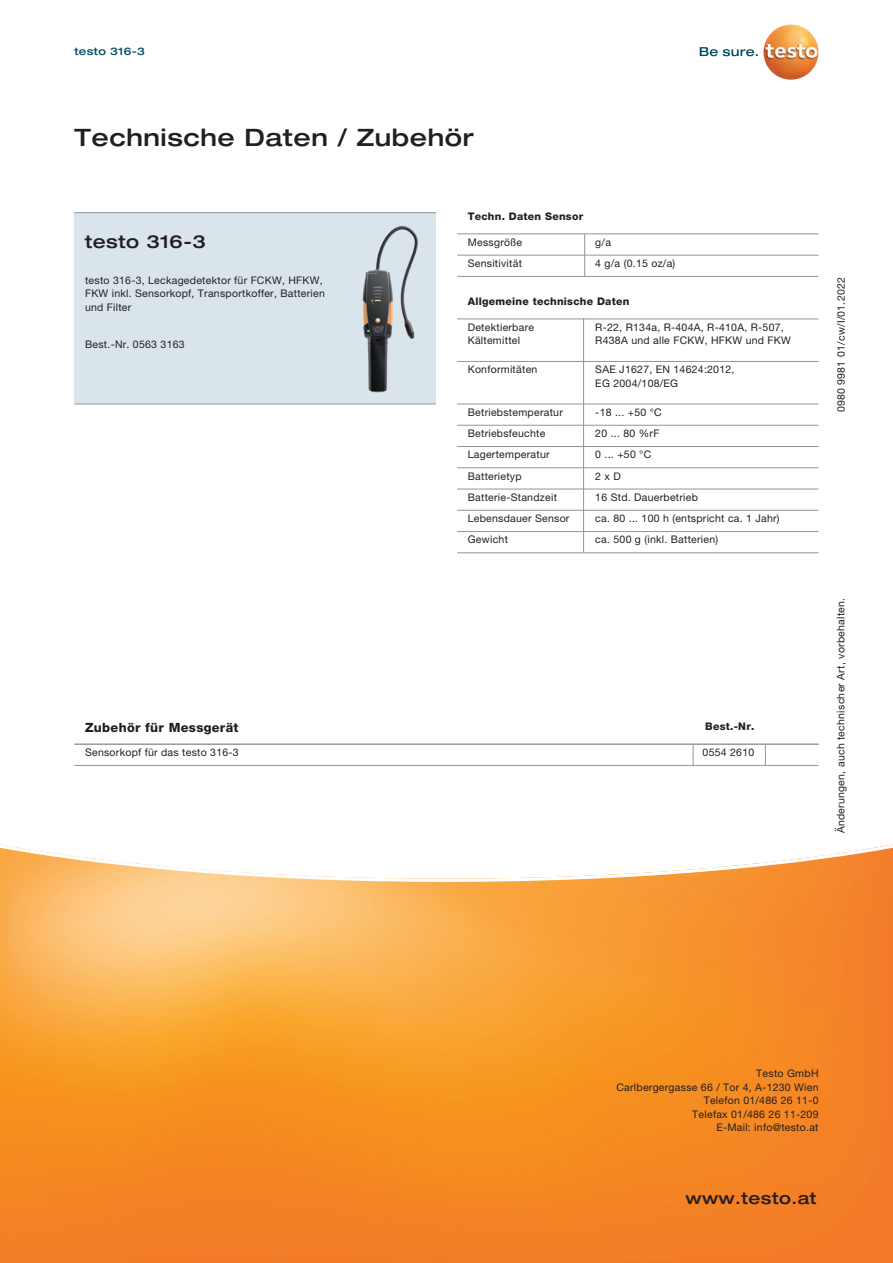
<style>
.page{position:relative;width:893px;height:1263px;background:#fff}
.page>*{position:absolute;margin:0;border:0;box-sizing:border-box;transform-origin:0 0}
.t1{font:500 expanded 24px "Helvetica Neue LTW1 G";letter-spacing:.025em;color:#231f20}
.t2{font:500 expanded 18px "Helvetica Neue LTW1 G";letter-spacing:.025em;color:#231f20}
.t3{font:500 expanded 16.5px "Helvetica Neue LTW1 G";letter-spacing:.025em;color:#231f20}
.t4{font:800 12.75px "Helvetica Neue LTW1 G";letter-spacing:.025em;color:#231f20}
.t5{font:10.5px/13.5px "Helvetica Neue LTW1 G";letter-spacing:.025em;color:#231f20}
.t6{font:800 10.5px "Helvetica Neue LTW1 G";letter-spacing:.025em;color:#231f20}
.t7{font:500 expanded 10.5px "Helvetica Neue LTW1 G";letter-spacing:.025em;color:#074f64}
</style>
<div class="page">
<div style="left:74px;top:213px;width:362px;height:191px;background:#d9e5eb"></div>
<hr style="left:74px;top:212px;width:362px;height:1px;background:#939598">
<hr style="left:74px;top:404px;width:362px;height:1px;background:#939598">
<img style="left:362px;top:226px;width:56px;height:167px">
<svg style="left:700px;top:47px;width:58px;height:9px"></svg>
<img style="left:763px;top:24px;width:56px;height:56px;border-radius:28px">
<hr style="left:457px;top:319px;width:362px;height:1px;background:#939598">
<hr style="left:457px;top:361px;width:362px;height:1px;background:#939598">
<hr style="left:457px;top:404px;width:362px;height:1px;background:#939598">
<hr style="left:457px;top:425px;width:362px;height:1px;background:#939598">
<hr style="left:457px;top:446px;width:362px;height:1px;background:#939598">
<hr style="left:457px;top:467px;width:362px;height:1px;background:#939598">
<hr style="left:457px;top:489px;width:362px;height:1px;background:#939598">
<hr style="left:457px;top:510px;width:362px;height:1px;background:#939598">
<hr style="left:457px;top:531px;width:362px;height:1px;background:#939598">
<hr style="left:457px;top:552px;width:362px;height:1px;background:#939598">
<hr style="left:74px;top:744px;width:745px;height:1px;background:#939598">
<hr style="left:74px;top:765px;width:745px;height:1px;background:#939598">
<svg style="left:693px;top:745px;width:1px;height:20px"></svg>
<svg style="left:765px;top:745px;width:1px;height:20px"></svg>
<hr style="left:457px;top:233px;width:362px;height:1px;background:#939598">
<svg style="left:584px;top:234px;width:1px;height:42px"></svg>
<hr style="left:457px;top:255px;width:362px;height:1px;background:#939598">
<hr style="left:457px;top:276px;width:362px;height:1px;background:#939598">
<hr style="left:583px;top:318px;width:1px;height:235px;background:#939598">
<svg style="left:0;top:844px;width:893px;height:419px;background:#f79c3f"></svg>
<p class="t7" style="left:74px;top:44px;width:72px">testo 316-3</p>
<h1 class="t1" style="left:74px;top:122px;width:401px">Technische Daten / Zubehör</h1>
<h2 class="t2" style="left:85px;top:230px;width:122px">testo 316-3</h2>
<p class="t5" style="left:85px;top:273px;width:241px">testo 316-3, Leckagedetektor für FCKW, HFKW,<br>FKW inkl. Sensorkopf, Transportkoffer, Batterien und Filter</p>
<p class="t5" style="left:85px;top:337px;width:101px">Best.-Nr. 0563 3163</p>
<p class="t6" style="left:468px;top:210px;width:117px">Techn. Daten Sensor</p>
<p class="t5" style="left:468px;top:231px;width:56px;line-height:21.3px">Messgröße<br>Sensitivität</p>
<p class="t5" style="left:595px;top:231px;width:82px;line-height:21.3px">g/a<br>4 g/a (0.15 oz/a)</p>
<p class="t6" style="left:468px;top:295px;width:163px">Allgemeine technische Daten</p>
<p class="t5" style="left:468px;top:320px;width:68px">Detektierbare<br>Kältemittel</p>
<p class="t5" style="left:595px;top:320px;width:197px">R-22, R134a, R-404A, R-410A, R-507,<br>R438A und alle FCKW, HFKW und FKW</p>
<p class="t5" style="left:468px;top:363px;width:71px">Konformitäten</p>
<p class="t5" style="left:595px;top:363px;width:141px">SAE J1627, EN 14624:2012,<br>EG 2004/108/EG</p>
<p class="t5" style="left:468px;top:405px;width:97px">Betriebstemperatur</p>
<p class="t5" style="left:595px;top:405px;width:68px">-18 ... +50 °C</p>
<p class="t5" style="left:468px;top:426px;width:79px">Betriebsfeuchte</p>
<p class="t5" style="left:595px;top:426px;width:66px">20 ... 80 %rF</p>
<p class="t5" style="left:468px;top:448px;width:83px">Lagertemperatur</p>
<p class="t5" style="left:595px;top:448px;width:57px">0 ... +50 °C</p>
<p class="t5" style="left:468px;top:469px;width:55px">Batterietyp</p>
<p class="t5" style="left:595px;top:469px;width:27px">2 x D</p>
<p class="t5" style="left:468px;top:490px;width:91px">Batterie-Standzeit</p>
<p class="t5" style="left:595px;top:490px;width:104px">16 Std. Dauerbetrieb</p>
<p class="t5" style="left:468px;top:511px;width:103px">Lebensdauer Sensor</p>
<p class="t5" style="left:595px;top:511px;width:186px">ca. 80 ... 100 h (entspricht ca. 1 Jahr)</p>
<p class="t5" style="left:468px;top:533px;width:42px">Gewicht</p>
<p class="t5" style="left:595px;top:533px;width:124px">ca. 500 g (inkl. Batterien)</p>
<p class="t4" style="left:85px;top:720px;width:155px">Zubehör für Messgerät</p>
<p class="t6" style="left:705px;top:720px;width:51px">Best.-Nr.</p>
<p class="t5" style="left:85px;top:745px;width:155px">Sensorkopf für das testo 316-3</p>
<p class="t5" style="left:703px;top:745px;width:53px">0554 2610</p>
<p class="t5" style="left:834px;top:412px;width:137px;rotate:-90deg">0980 9981 01/cw/I/01.2022</p>
<p class="t5" style="left:834px;top:367px;width:76px;rotate:-90deg">4/cw/I/01.2018</p>
<p class="t5" style="left:834px;top:833px;width:237px;rotate:-90deg">Änderungen, auch technischer Art, vorbehalten.</p>
<p class="t5" style="left:616px;top:1066px;width:204px;text-align:right">Testo GmbH<br>Carlbergergasse 66 / Tor 4, A-1230 Wien<br>Telefon 01/486 26 11-0<br>Telefax 01/486 26 11-209<br>E-Mail: info@testo.at</p>
<h3 class="t3" style="left:685px;top:1187px;width:133px">www.testo.at</h3>
</div>
